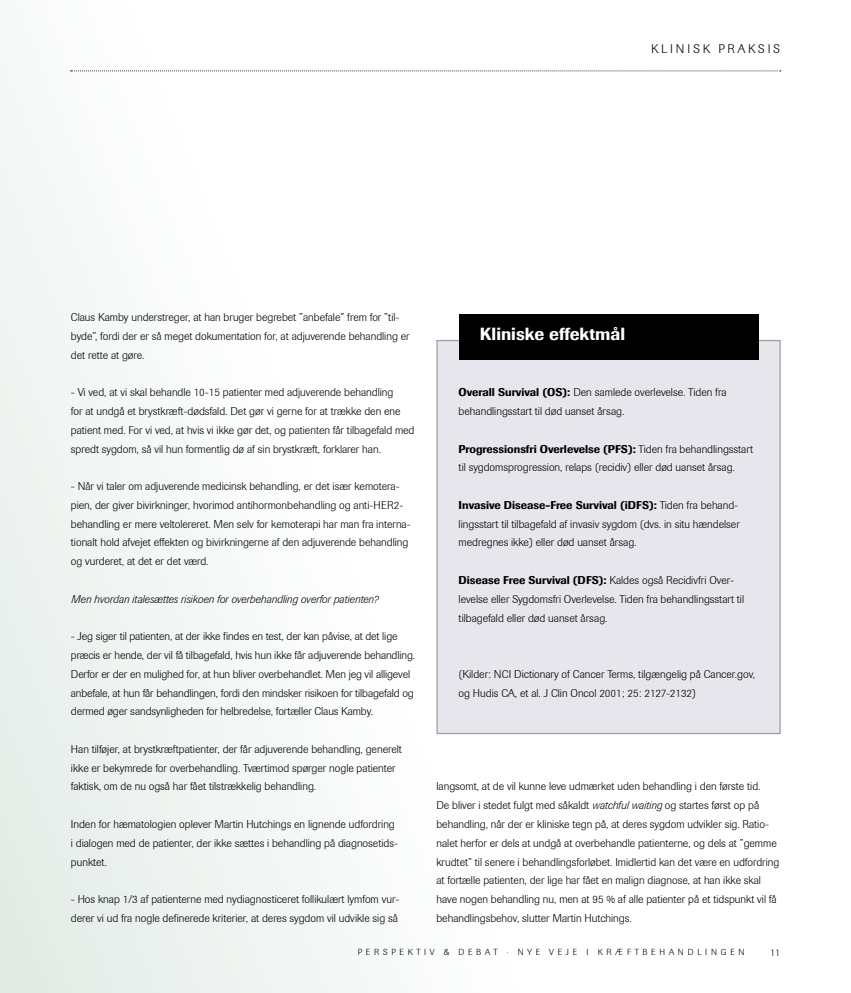
<style>
.page{position:relative;width:851px;height:993px;background:#fff}
.page>*{position:absolute;margin:0;border:0;box-sizing:border-box;transform-origin:0 0}
.t1{font:500 17.5px "Berthold Imago";color:#fff}
.t2{font:300 12.5px "Berthold Imago";letter-spacing:.23em;color:#000}
.t3{font:300 11.25px/18.8px "Berthold Imago";color:#000}
.t4{font:italic 300 11.25px "Berthold Imago";color:#000}
.t5{font:300 10px "Berthold Imago";color:#000}
.t6{font:300 8.75px "Berthold Imago";letter-spacing:.42em;color:#000}
.s1{font-weight:500}
.s2{font-style:italic}
</style>
<div class="page">
<div style="left:0;top:0;width:850px;height:992px;background:linear-gradient(to right,#f2f6f4,#fff)"></div>
<div style="left:436px;top:340px;width:344px;height:393px;background:#e6e6ec;border:1px solid #9d9d9c"></div>
<div style="left:458px;top:314px;width:300px;height:45px;background:#000"></div>
<p class="t2" style="left:651px;top:42px;width:130px">KLINISK PRAKSIS</p>
<p class="t3" style="left:71px;top:308px;width:340px">Claus Kamby understreger, at han bruger begrebet ”anbefale” frem for ”til&shy;byde”, fordi der er så meget dokumentation for, at adjuverende behandling er det rette at gøre.</p>
<p class="t3" style="left:71px;top:383px;width:345px">- Vi ved, at vi skal behandle 10-15 patienter med adjuverende behandling<br>for at undgå et brystkræft-dødsfald. Det gør vi gerne for at trække den ene patient med. For vi ved, at hvis vi ikke gør det, og patienten får tilbagefald med spredt sygdom, så vil hun formentlig dø af sin brystkræft, forklarer han.</p>
<p class="t3" style="left:71px;top:477px;width:341px">- Når vi taler om adjuverende medicinsk behandling, er det især kemotera&shy;pien, der giver bivirkninger, hvorimod antihormonbehandling og anti-HER2- behandling er mere veltolereret. Men selv for kemoterapi har man fra interna&shy;tionalt hold afvejet effekten og bivirkningerne af den adjuverende behandling og vurderet, at det er det værd.</p>
<p class="t4" style="left:71px;top:592px;width:309px">Men hvordan italesættes risikoen for overbehandling overfor patienten?</p>
<p class="t3" style="left:71px;top:627px;width:346px">- Jeg siger til patienten, at der ikke findes en test, der kan påvise, at det lige præcis er hende, der vil få tilbagefald, hvis hun ikke får adjuverende behandling.<br>Derfor er der en mulighed for, at hun bliver overbehandlet. Men jeg vil alligevel anbefale, at hun får behandlingen, fordi den mindsker risikoen for tilbagefald og dermed øger sandsynligheden for helbredelse, fortæller Claus Kamby.</p>
<p class="t3" style="left:71px;top:739px;width:332px">Han tilføjer, at brystkræftpatienter, der får adjuverende behandling, generelt ikke er bekymrede for overbehandling. Tværtimod spørger nogle patienter faktisk, om de nu også har fået tilstrækkelig behandling.</p>
<p class="t3" style="left:71px;top:814px;width:328px">Inden for hæmatologien oplever Martin Hutchings en lignende udfordring i dialogen med de patienter, der ikke sættes i behandling på diagnosetids&shy;punktet.</p>
<p class="t3" style="left:71px;top:889px;width:330px">- Hos knap 1/3 af patienterne med nydiagnosticeret follikulært lymfom vur&shy;derer vi ud fra nogle definerede kriterier, at deres sygdom vil udvikle sig så</p>
<h1 class="t1" style="left:480px;top:323px;width:147px">Kliniske effektmål</h1>
<p class="t3" style="left:458px;top:383px;width:269px"><span class="s1">Overall Survival (OS):</span> Den samlede overlevelse. Tiden fra behandlingsstart til død uanset årsag.</p>
<p class="t3" style="left:458px;top:439px;width:296px"><span class="s1">Progressionsfri Overlevelse (PFS):</span> Tiden fra behandlingsstart til sygdomsprogression, relaps (recidiv) eller død uanset årsag.</p>
<p class="t3" style="left:458px;top:495px;width:283px"><span class="s1">Invasive Disease-Free Survival (iDFS):</span> Tiden fra behand&shy;lingsstart til tilbagefald af invasiv sygdom (dvs. in situ hændelser medregnes ikke) eller død uanset årsag.</p>
<p class="t3" style="left:458px;top:570px;width:287px"><span class="s1">Disease Free Survival (DFS):</span> Kaldes også Recidivfri Over&shy;levelse eller Sygdomsfri Overlevelse. Tiden fra behandlingsstart til tilbagefald eller død uanset årsag.</p>
<p class="t3" style="left:458px;top:664px;width:298px">(Kilder: NCI Dictionary of Cancer Terms, tilgængelig på Cancer.gov, og Hudis CA, et al. J Clin Oncol 2001; 25: 2127-2132)</p>
<p class="t3" style="left:436px;top:777px;width:344px">langsomt, at de vil kunne leve udmærket uden behandling i den første tid.<br>De bliver i stedet fulgt med såkaldt <span class="s2">watchful waiting</span> og startes først op på behandling, når der er kliniske tegn på, at deres sygdom udvikler sig. Ratio&shy;nalet herfor er dels at undgå at overbehandle patienterne, og dels at ”gemme krudtet” til senere i behandlingsforløbet. Imidlertid kan det være en udfordring at fortælle patienten, der lige har fået en malign diagnose, at han ikke skal have nogen behandling nu, men at 95 % af alle patienter på et tidspunkt vil få behandlingsbehov, slutter Martin Hutchings.</p>
<p class="t6" style="left:357px;top:946px;width:388px">PERSPEKTIV &amp; DEBAT · NYE VEJE I KRÆFTBEHANDLINGEN</p>
<p class="t5" style="left:770px;top:946px;width:11px">11</p>
</div>
